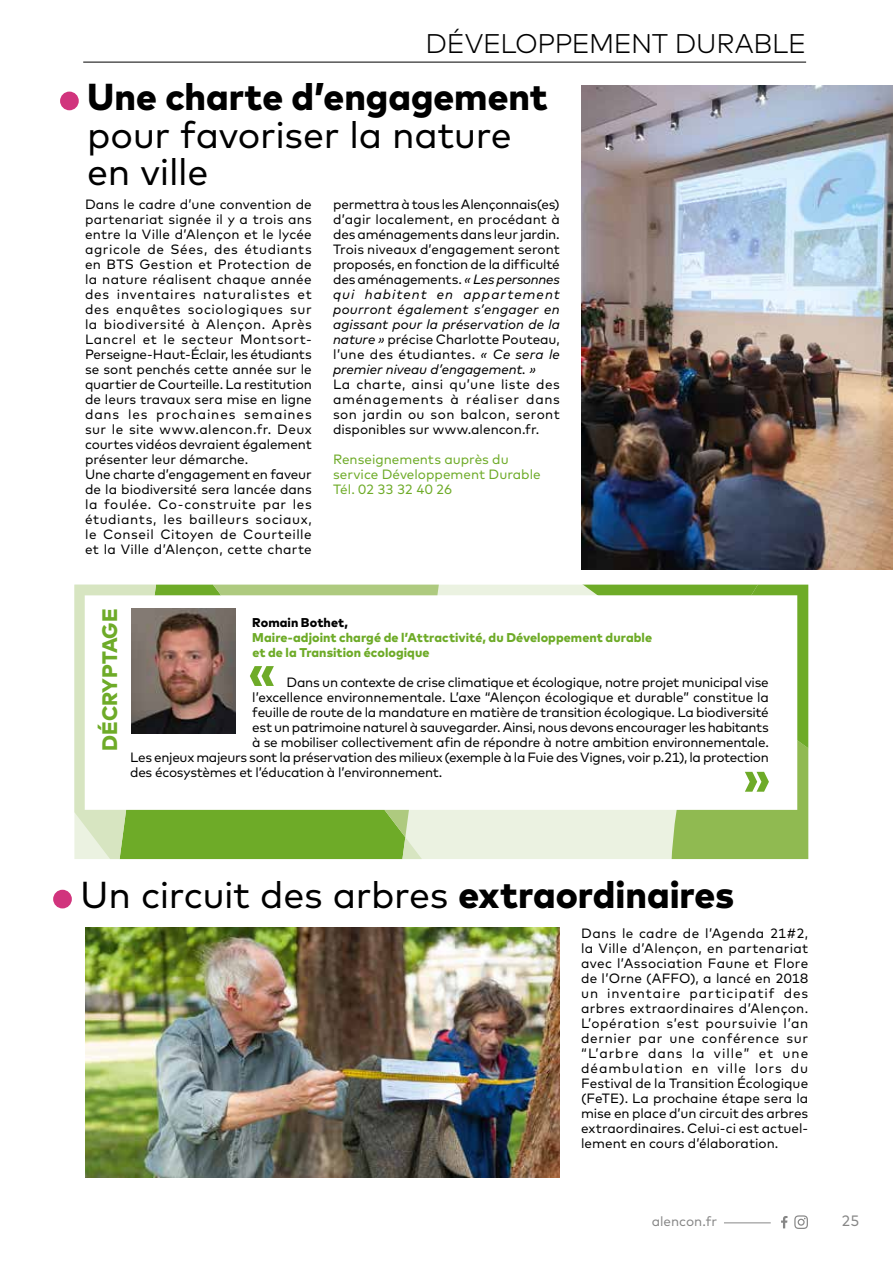
<style>
.page{position:relative;width:893px;height:1263px;background:#fff}
.page>*{position:absolute;margin:0;border:0;box-sizing:border-box;transform-origin:0 0}
.t1{font:37.5px/37.5px "Mark";letter-spacing:-.01em;color:#000}
.t2{font:800 37.5px "Mark";color:#000}
.t3{font:300 27px "Mark";letter-spacing:-.015em;color:#000}
.t4{font:800 21px "Mark";letter-spacing:-.01em;color:#6eab28}
.t5{font:15px "Mark";color:#878787}
.t6{font:13.5px/15px "Mark";letter-spacing:-.005em;color:#000;text-align:justify}
.t7{font:13.5px/15px "Mark";letter-spacing:.02em;color:#000}
.t8{font:13.5px "Mark";letter-spacing:-.025em;color:#000}
.t9{font:13.5px/15px "Mark";color:#6eab28}
.t10{font:13.5px "Mark";color:#878787}
.t11{font:800 12.75px/15px "Mark";letter-spacing:.005em;color:#6eab28}
.t12{font:800 12.75px "Mark";letter-spacing:.005em;color:#000}
.s1{font-style:italic}
.s2{font-weight:800}
</style>
<div class="page">
<hr style="left:724px;top:1222px;width:47px;height:1px;background:#878787">
<svg style="left:794px;top:1215px;width:14px;height:14px"></svg>
<svg style="left:781px;top:1216px;width:6px;height:12px"></svg>
<hr style="left:83px;top:62px;width:723px;height:1px;background:#000">
<div style="left:60px;top:92px;width:19px;height:18px;background:#d1347d;border-radius:50%"></div>
<svg style="left:156px;top:585px;width:246px;height:274px"></svg>
<svg style="left:451px;top:585px;width:357px;height:274px"></svg>
<svg style="left:213px;top:585px;width:226px;height:252px"></svg>
<svg style="left:402px;top:837px;width:20px;height:22px"></svg>
<svg style="left:74px;top:585px;width:82px;height:274px"></svg>
<img style="left:581px;top:85px;width:312px;height:485px">
<div style="left:53px;top:890px;width:19px;height:18px;background:#d1347d;border-radius:50%"></div>
<img style="left:85px;top:927px;width:475px;height:251px">
<h2 class="t3" style="left:425px;top:28px;width:382px">DÉVELOPPEMENT DURABLE</h2>
<h1 class="t2" style="left:87px;top:75px;width:462px">Une charte d’engagement</h1>
<h1 class="t1" style="left:87px;top:116px;width:426px">pour favoriser la nature en ville</h1>
<p class="t7" style="left:85px;top:197px;width:228px">Dans le cadre d’une convention de partenariat signée il y a trois ans entre la Ville d’Alençon et le lycée agricole de Sées, des étudiants en BTS Gestion et Protection de la nature réalisent chaque année des inventaires naturalistes et des enquêtes sociologiques sur la biodiversité à Alençon. Après Lancrel et le secteur Montsort-Perseigne-Haut-Éclair, les étudiants se sont penchés cette année sur le quartier de Courteille. La restitution de leurs travaux sera mise en ligne dans les prochaines semaines sur le site www.alencon.fr. Deux courtes vidéos devraient également présenter leur démarche.<br>Une charte d’engagement en faveur de la biodiversité sera lancée dans la foulée. Co-construite par les étudiants, les bailleurs sociaux, le Conseil Citoyen de Courteille et la Ville d’Alençon, cette charte</p>
<p class="t6" style="left:333px;top:197px;width:228px">permettra à tous les Alençonnais(es) d’agir localement, en procédant à des aménagements dans leur jardin.<br>Trois niveaux d’engagement seront proposés, en fonction de la difficulté des aménagements. <span class="s1">« Les personnes qui habitent en appartement pourront également s’engager en agissant pour la préservation de la nature »</span> précise Charlotte Pouteau, l’une des étudiantes. <span class="s1">« Ce sera le premier niveau d’engagement. »</span></p>
<p class="t6" style="left:333px;top:377px;width:228px">La charte, ainsi qu’une liste des aménagements à réaliser dans son jardin ou son balcon, seront disponibles sur www.alencon.fr.</p>
<p class="t9" style="left:333px;top:452px;width:209px">Renseignements auprès du service Développement Durable<br>Tél. 02 33 32 40 26</p>
<h3 class="t4" style="left:97px;top:751px;width:143px;rotate:-90deg">DÉCRYPTAGE</h3>
<p class="t12" style="left:252px;top:616px;width:97px">Romain Bothet,</p>
<p class="t11" style="left:252px;top:630px;width:401px">Maire-adjoint chargé de l’Attractivité, du Développement durable et de la Transition écologique</p>
<p class="t6" style="left:287px;top:674px;width:484px">Dans un contexte de crise climatique et écologique, notre projet municipal vise</p>
<p class="t6" style="left:252px;top:689px;width:518px">l’excellence environnementale. L’axe “Alençon écologique et durable” constitue la</p>
<p class="t6" style="left:252px;top:704px;width:518px">feuille de route de la mandature en matière de transition écologique. La biodiversité</p>
<p class="t8" style="left:252px;top:719px;width:518px">est un patrimoine naturel à sauvegarder. Ainsi, nous devons encourager les habitants</p>
<p class="t6" style="left:252px;top:734px;width:518px">à se mobiliser collectivement afin de répondre à notre ambition environnementale.</p>
<p class="t8" style="left:130px;top:749px;width:640px">Les enjeux majeurs sont la préservation des milieux (exemple à la Fuie des Vignes, voir p.21), la protection</p>
<p class="t6" style="left:130px;top:764px;width:314px">des écosystèmes et l’éducation à l’environnement.</p>
<h1 class="t1" style="left:80px;top:877px;width:655px">Un circuit des arbres <span class="s2">extraordinaires</span></h1>
<p class="t6" style="left:581px;top:926px;width:229px">Dans le cadre de l’Agenda 21#2, la Ville d’Alençon, en partenariat avec l’Association Faune et Flore de l’Orne (AFFO), a lancé en 2018 un inventaire participatif des arbres extraordinaires d’Alençon.<br>L’opération s’est poursuivie l’an dernier par une conférence sur “L’arbre dans la ville” et une déambulation en ville lors du Festival de la Transition Écologique (FeTE). La prochaine étape sera la mise en place d’un circuit des arbres extraordinaires. Celui-ci est actuel&shy;lement en cours d’élaboration.</p>
<p class="t10" style="left:652px;top:1213px;width:67px">alencon.fr</p>
<p class="t5" style="left:841px;top:1212px;width:19px">25</p>
</div>
